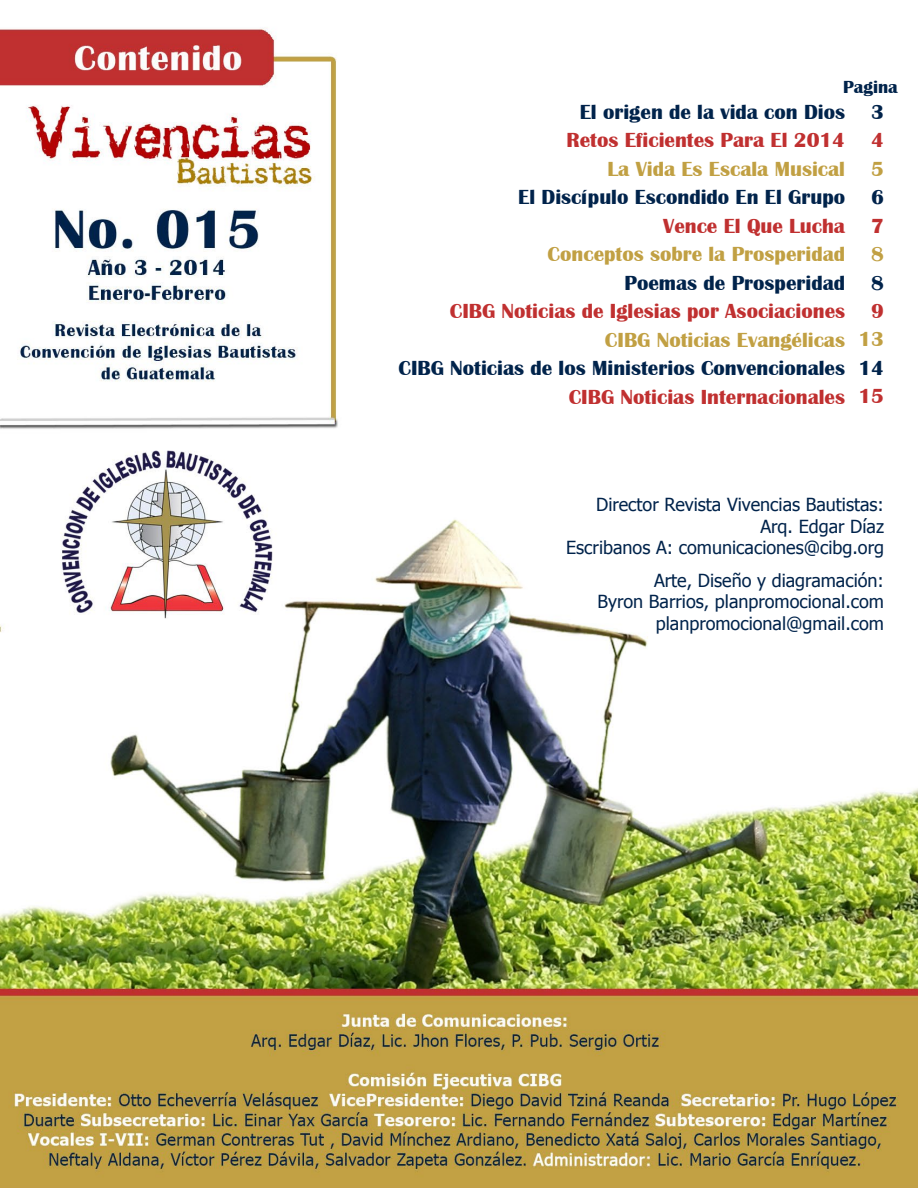
<style>
.page{position:relative;width:918px;height:1188px;background:#fff}
.page>*{position:absolute;margin:0;border:0;box-sizing:border-box;transform-origin:0 0}
.t1{font:700 21px "Britannic";color:#00234b}
.t2{font:700 21px "Britannic";color:#c03030}
.t3{font:700 21px "Britannic";color:#c1a043}
.t4{font:18px/21.6px "Tahoma";color:#00234b;text-align:right}
.t5{font:700 18px "Britannic";color:#00234b}
</style>
<div class="page">
<img style="left:0;top:28px;width:918px;height:1160px">
<p class="t5" style="left:843px;top:77px;width:56px">Pagina</p>
<p class="t1" style="left:580px;top:100px;width:267px">El origen de la vida con Dios</p>
<p class="t2" style="left:567px;top:128px;width:280px">Retos Eficientes Para El 2014</p>
<p class="t3" style="left:608px;top:157px;width:239px">La Vida Es Escala Musical</p>
<p class="t1" style="left:518px;top:185px;width:328px">El Discípulo Escondido En El Grupo</p>
<p class="t2" style="left:663px;top:214px;width:183px">Vence El Que Lucha</p>
<p class="t3" style="left:548px;top:242px;width:299px">Conceptos sobre la Prosperidad</p>
<p class="t1" style="left:625px;top:271px;width:222px">Poemas de Prosperidad</p>
<p class="t2" style="left:450px;top:299px;width:397px">CIBG Noticias de Iglesias por Asociaciones</p>
<p class="t3" style="left:605px;top:328px;width:242px">CIBG Noticias Evangélicas</p>
<p class="t1" style="left:399px;top:356px;width:448px">CIBG Noticias de los Ministerios Convencionales</p>
<p class="t2" style="left:569px;top:385px;width:278px">CIBG Noticias Internacionales</p>
<p class="t1" style="left:871px;top:100px;width:14px">3</p>
<p class="t2" style="left:871px;top:128px;width:14px">4</p>
<p class="t3" style="left:871px;top:157px;width:14px">5</p>
<p class="t1" style="left:871px;top:185px;width:14px">6</p>
<p class="t2" style="left:871px;top:214px;width:14px">7</p>
<p class="t3" style="left:871px;top:242px;width:14px">8</p>
<p class="t1" style="left:871px;top:271px;width:14px">8</p>
<p class="t2" style="left:871px;top:299px;width:14px">9</p>
<p class="t3" style="left:858px;top:328px;width:27px">13</p>
<p class="t1" style="left:858px;top:356px;width:27px">14</p>
<p class="t2" style="left:858px;top:385px;width:27px">15</p>
<p class="t4" style="left:566px;top:493px;width:319px">Director Revista Vivencias Bautistas:<br>Arq. Edgar Díaz<br>Escribanos A: comunicaciones@cibg.org</p>
<p class="t4" style="left:597px;top:568px;width:288px">Arte, Diseño y diagramación:<br>Byron Barrios, planpromocional.com planpromocional@gmail.com</p>
</div>
